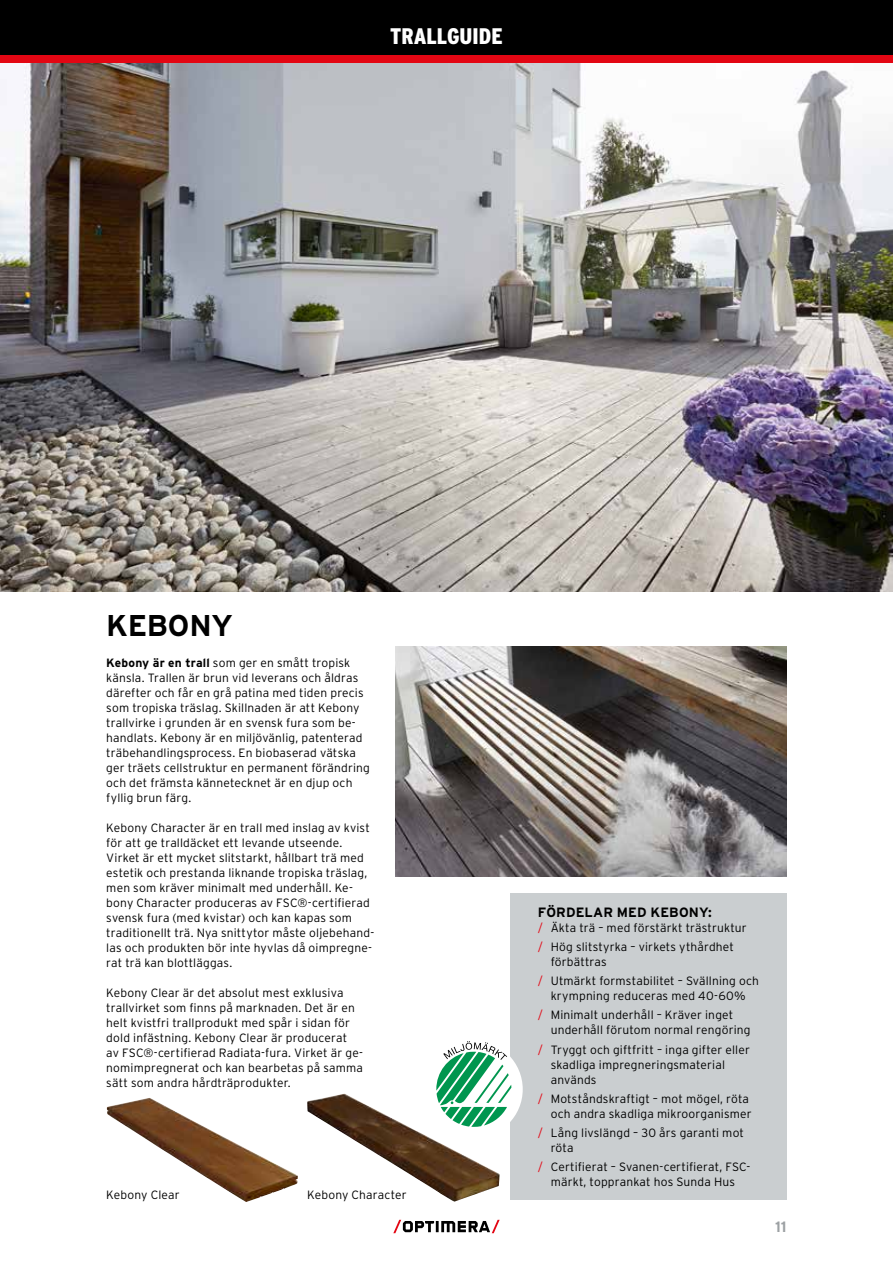
<style>
.page{position:relative;width:893px;height:1263px;background:#fff}
.page>*{position:absolute;margin:0;border:0;box-sizing:border-box;transform-origin:0 0}
.t1{font:700 30px "Interstate";letter-spacing:-.005em;color:#000}
.t2{font:900 condensed 22.5px "Interstate";color:#fff}
.t3{font:700 15px "Interstate";color:#9ca0a3}
.t4{font:700 13.5px "Interstate";letter-spacing:.01em;color:#000}
.t5{font:300 12px/15px "Interstate";letter-spacing:.015em;color:#000}
.s1{font-weight:700}
.s2{color:#e30613}
</style>
<div class="page">
<div style="left:0;top:0;width:893px;height:55px;background:#000"></div>
<div style="left:0;top:55px;width:893px;height:9px;background:#e30613"></div>
<svg style="left:393px;top:1220px;width:107px;height:13px"></svg>
<img style="left:1px;top:64px;width:892px;height:527px">
<img style="left:395px;top:646px;width:392px;height:230px">
<div style="left:510px;top:893px;width:277px;height:306px;background:#caced0"></div>
<img style="left:307px;top:1093px;width:193px;height:109px">
<img style="left:107px;top:1098px;width:191px;height:104px">
<div style="left:425px;top:1040px;width:98px;height:98px;background:#fff;border-radius:50%"></div>
<svg style="left:436px;top:1041px;width:75px;height:86px"></svg>
<img style="left:0;top:64px;width:1px;height:527px">
<h2 class="t2" style="left:390px;top:22px;width:114px">TRALLGUIDE</h2>
<h1 class="t1" style="left:106px;top:607px;width:128px">KEBONY</h1>
<p class="t5" style="left:106px;top:655px;width:265px"><span class="s1">Kebony är en trall</span> som ger en smått tropisk känsla. Trallen är brun vid leverans och åldras därefter och får en grå patina med tiden precis som tropiska träslag. Skillnaden är att Kebony trallvirke i grunden är en svensk fura som be&shy;handlats. Kebony är en miljövänlig, patenterad träbehandlingsprocess. En biobaserad vätska ger träets cellstruktur en permanent förändring och det främsta kännetecknet är en djup och fyllig brun färg.</p>
<p class="t5" style="left:106px;top:820px;width:269px">Kebony Character är en trall med inslag av kvist för att ge tralldäcket ett levande utseende.<br>Virket är ett mycket slitstarkt, hållbart trä med estetik och prestanda liknande tropiska träslag, men som kräver minimalt med underhåll. Ke&shy;bony Character produceras av FSC®-certifierad svensk fura (med kvistar) och kan kapas som traditionellt trä. Nya snittytor måste oljebehand&shy;las och produkten bör inte hyvlas då oimpregne&shy;rat trä kan blottläggas.</p>
<p class="t5" style="left:106px;top:985px;width:258px">Kebony Clear är det absolut mest exklusiva trallvirket som finns på marknaden. Det är en helt kvistfri trallprodukt med spår i sidan för dold infästning. Kebony Clear är producerat<br>av FSC®-certifierad Radiata-fura. Virket är ge&shy;nomimpregnerat och kan bearbetas på samma sätt som andra hårdträprodukter.</p>
<p class="t5" style="left:106px;top:1187px;width:75px">Kebony Clear</p>
<p class="t5" style="left:307px;top:1187px;width:101px">Kebony Character</p>
<p class="t4" style="left:538px;top:904px;width:176px">FÖRDELAR MED KEBONY:</p>
<p class="t5" style="left:538px;top:918px;width:210px;line-height:19.2px"><span class="s2">/</span> Äkta trä – med förstärkt trästruktur <span class="s2">/</span> Hög slitstyrka – virkets ythårdhet</p>
<p class="t5" style="left:538px;top:952px;width:223px;line-height:19.2px;text-indent:13px">förbättras<br><span class="s2">/</span> Utmärkt formstabilitet – Svällning och</p>
<p class="t5" style="left:538px;top:986px;width:209px;line-height:19.2px;text-indent:13px">krympning reduceras med 40-60% <span class="s2">/</span> Minimalt underhåll – Kräver inget</p>
<p class="t5" style="left:538px;top:1020px;width:214px;line-height:19.2px;text-align:right">underhåll förutom normal rengöring<br><span class="s2">/</span> Tryggt och giftfritt – inga gifter eller</p>
<p class="t5" style="left:551px;top:1057px;width:176px">skadliga impregneringsmaterial används</p>
<p class="t5" style="left:538px;top:1091px;width:215px;text-align:right"><span class="s2">/</span> Motståndskraftigt – mot mögel, röta och andra skadliga mikroorganismer</p>
<p class="t5" style="left:551px;top:1125px;width:195px;text-indent:-13px"><span class="s2">/</span> Lång livslängd – 30 års garanti mot röta</p>
<p class="t5" style="left:538px;top:1159px;width:214px;text-align:center"><span class="s2">/</span> Certifierat – Svanen-certifierat, FSC&shy;märkt, topprankat hos Sunda Hus</p>
<p class="t3" style="left:775px;top:1217px;width:13px">11</p>
</div>
